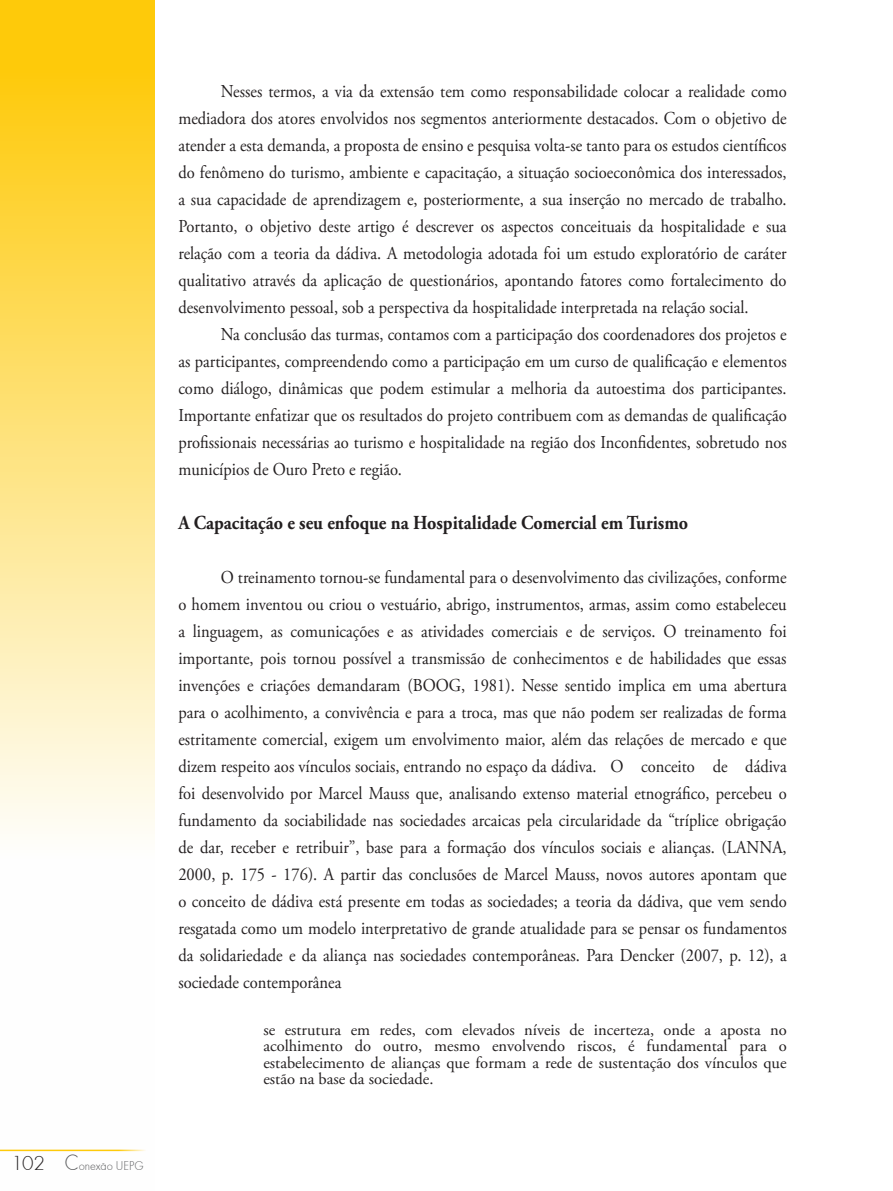
<style>
.page{position:relative;width:893px;height:1191px;background:#fff}
.page>*{position:absolute;margin:0;border:0;box-sizing:border-box;transform-origin:0 0}
.t1{font:700 19.8px "Adobe Garamond Pro";color:#231f20;scale:.91 1}
.t2{font:18.15px/27px "Adobe Garamond Pro";color:#231f20;text-align:justify;scale:.91 1}
.t3{font:16.5px/16.5px "Adobe Garamond Pro";color:#231f20;text-align:justify}
.t4{font:13.2px "Futura TEE Ligh";color:#57585a;scale:.91 1}
.s1{font-size:21px;color:#231f20}
.s2{font-size:23.1px}
</style>
<div class="page">
<svg style="left:0;top:0;width:155px;height:1152px"></svg>
<hr style="left:0;top:1149px;width:149px;height:2px;background:#feca0a">
<p class="t4" style="left:12px;top:1158px;width:147px"><span class="s1">102</span> <span class="s2">C</span>onexao UEPG</p>
<p class="t4" style="left:102px;top:1154px;width:4px">-</p>
<p class="t2" style="left:178px;top:78px;width:670px;text-indent:43px">Nesses termos, a via da extensão tem como responsabilidade colocar a realidade como mediadora dos atores envolvidos nos segmentos anteriormente destacados. Com o objetivo de atender a esta demanda, a proposta de ensino e pesquisa volta-se tanto para os estudos científicos do fenômeno do turismo, ambiente e capacitação, a situação socioeconômica dos interessados, a sua capacidade de aprendizagem e, posteriormente, a sua inserção no mercado de trabalho.<br>Portanto, o objetivo deste artigo é descrever os aspectos conceituais da hospitalidade e sua relação com a teoria da dádiva. A metodologia adotada foi um estudo exploratório de caráter qualitativo através da aplicação de questionários, apontando fatores como fortalecimento do desenvolvimento pessoal, sob a perspectiva da hospitalidade interpretada na relação social.</p>
<p class="t2" style="left:178px;top:321px;width:670px;text-indent:43px">Na conclusão das turmas, contamos com a participação dos coordenadores dos projetos e as participantes, compreendendo como a participação em um curso de qualificação e elementos como diálogo, dinâmicas que podem estimular a melhoria da autoestima dos participantes.<br>Importante enfatizar que os resultados do projeto contribuem com as demandas de qualificação profissionais necessárias ao turismo e hospitalidade na região dos Inconfidentes, sobretudo nos municípios de Ouro Preto e região.</p>
<p class="t1" style="left:178px;top:511px;width:562px">A Capacitação e seu enfoque na Hospitalidade Comercial em Turismo</p>
<p class="t2" style="left:178px;top:564px;width:670px;text-indent:43px">O treinamento tornou-se fundamental para o desenvolvimento das civilizações, conforme o homem inventou ou criou o vestuário, abrigo, instrumentos, armas, assim como estabeleceu a linguagem, as comunicações e as atividades comerciais e de serviços. O treinamento foi importante, pois tornou possível a transmissão de conhecimentos e de habilidades que essas invenções e criações demandaram (BOOG, 1981). Nesse sentido implica em uma abertura para o acolhimento, a convivência e para a troca, mas que não podem ser realizadas de forma estritamente comercial, exigem um envolvimento maior, além das relações de mercado e que dizem respeito aos vínculos sociais, entrando no espaço da dádiva. O conceito de dádiva foi desenvolvido por Marcel Mauss que, analisando extenso material etnográfico, percebeu o fundamento da sociabilidade nas sociedades arcaicas pela circularidade da “tríplice obrigação de dar, receber e retribuir”, base para a formação dos vínculos sociais e alianças. (LANNA, 2000, p. 175 - 176). A partir das conclusões de Marcel Mauss, novos autores apontam que o conceito de dádiva está presente em todas as sociedades; a teoria da dádiva, que vem sendo resgatada como um modelo interpretativo de grande atualidade para se pensar os fundamentos da solidariedade e da aliança nas sociedades contemporâneas. Para Dencker (2007, p. 12), a sociedade contemporânea</p>
<p class="t3" style="left:263px;top:1022px;width:525px">se estrutura em redes, com elevados níveis de incerteza, onde a aposta no acolhimento do outro, mesmo envolvendo riscos, é fundamental para o estabelecimento de alianças que formam a rede de sustentação dos vínculos que estão na base da sociedade.</p>
</div>
